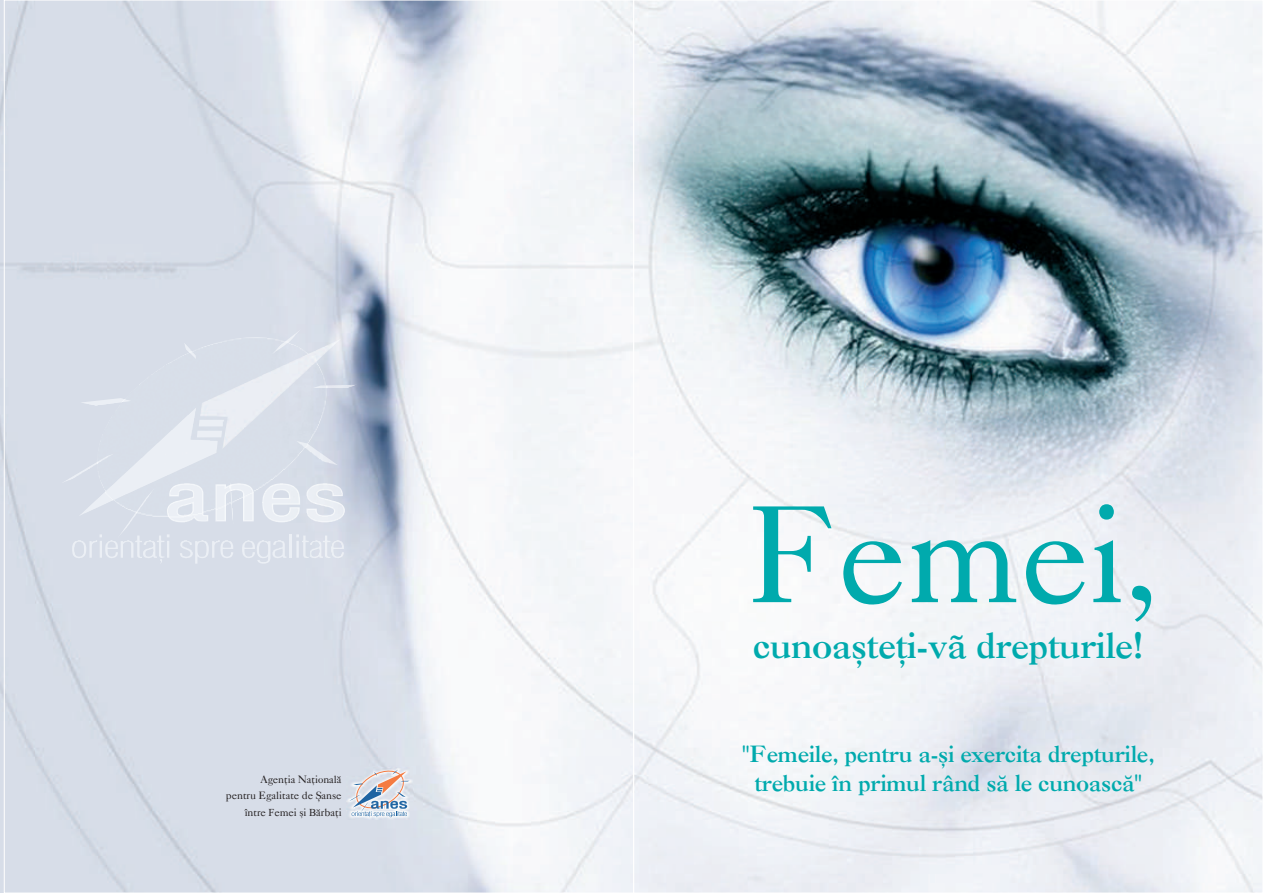
<style>
.page{position:relative;width:1263px;height:893px;background:#fff}
.page>*{position:absolute;margin:0;border:0;box-sizing:border-box;transform-origin:0 0}
.t1{font:138px "R Caslon Normal";color:#00aaad}
.t2{font:700 34.95px "R Caslon Normal";color:#00aaad}
.t3{font:700 22.35px/29.4px "R Caslon Normal";color:#00aaad;text-align:center}
.t4{font:10.65px/16.5px "R Caslon Normal";color:#231f20;text-align:right}
.s1{font-family:"Times New Roman"}
</style>
<div class="page">
<img style="left:0;top:0;width:1261px;height:893px">
<img style="left:347px;top:767px;width:65px;height:53px">
<svg style="left:349px;top:768px;width:61px;height:49px;background:#cacdd5"></svg>
<div style="left:97px;top:337px;width:229px;height:181px;background:#d7dde8"></div>
<img style="left:79px;top:407px;width:139px;height:109px">
<img style="left:200px;top:338px;width:141px;height:111px">
<div style="left:61px;top:454px;width:53px;height:29px;background:#d7dde8"></div>
<img style="left:117px;top:488px;width:38px;height:50px">
<img style="left:230px;top:482px;width:4px;height:42px">
<img style="left:295px;top:441px;width:43px;height:24px">
<img style="left:312px;top:385px;width:45px;height:3px">
<img style="left:272px;top:329px;width:29px;height:25px">
<img style="left:184px;top:342px;width:13px;height:18px">
<img style="left:80px;top:398px;width:52px;height:8px">
<img style="left:199px;top:420px;width:25px;height:6px">
<img style="left:197px;top:431px;width:25px;height:6px">
<img style="left:167px;top:483px;width:41px;height:39px">
<img style="left:215px;top:483px;width:39px;height:39px">
<img style="left:262px;top:483px;width:38px;height:39px">
<img style="left:306px;top:483px;width:39px;height:39px">
<img style="left:72px;top:540px;width:14px;height:18px">
<svg style="left:92px;top:540px;width:5px;height:6px"></svg>
<img style="left:100px;top:534px;width:2px;height:24px">
<img style="left:105px;top:540px;width:13px;height:18px">
<img style="left:121px;top:540px;width:12px;height:18px">
<img style="left:135px;top:535px;width:8px;height:23px">
<img style="left:143px;top:540px;width:14px;height:18px">
<img style="left:157px;top:535px;width:7px;height:29px">
<img style="left:167px;top:534px;width:3px;height:24px">
<img style="left:180px;top:540px;width:13px;height:18px">
<img style="left:195px;top:540px;width:14px;height:24px">
<svg style="left:214px;top:540px;width:6px;height:6px"></svg>
<img style="left:220px;top:540px;width:13px;height:18px">
<img style="left:242px;top:540px;width:13px;height:18px">
<img style="left:257px;top:540px;width:13px;height:24px">
<img style="left:272px;top:540px;width:14px;height:18px">
<img style="left:289px;top:534px;width:2px;height:24px">
<img style="left:296px;top:534px;width:3px;height:24px">
<img style="left:301px;top:535px;width:8px;height:23px">
<img style="left:309px;top:540px;width:14px;height:18px">
<img style="left:323px;top:535px;width:7px;height:23px">
<img style="left:331px;top:540px;width:13px;height:18px">
<p class="t4" style="left:226px;top:772px;width:117px">Agenþia Naþionalá<br>pentru Egalitate de §anse íntre <span class="s1">F</span>emei ßi <span class="s1">B</span>árbaþi</p>
<h1 class="t1" style="left:745px;top:503px;width:416px">Femei,</h1>
<h2 class="t2" style="left:753px;top:632px;width:393px">cunoaßteþi-vã drepturile!</h2>
<p class="t3" style="left:742px;top:741px;width:413px">"Femeile, pentru a-ßi exercita drepturile, trebuie în primul rând sá le cunoascá"</p>
</div>
